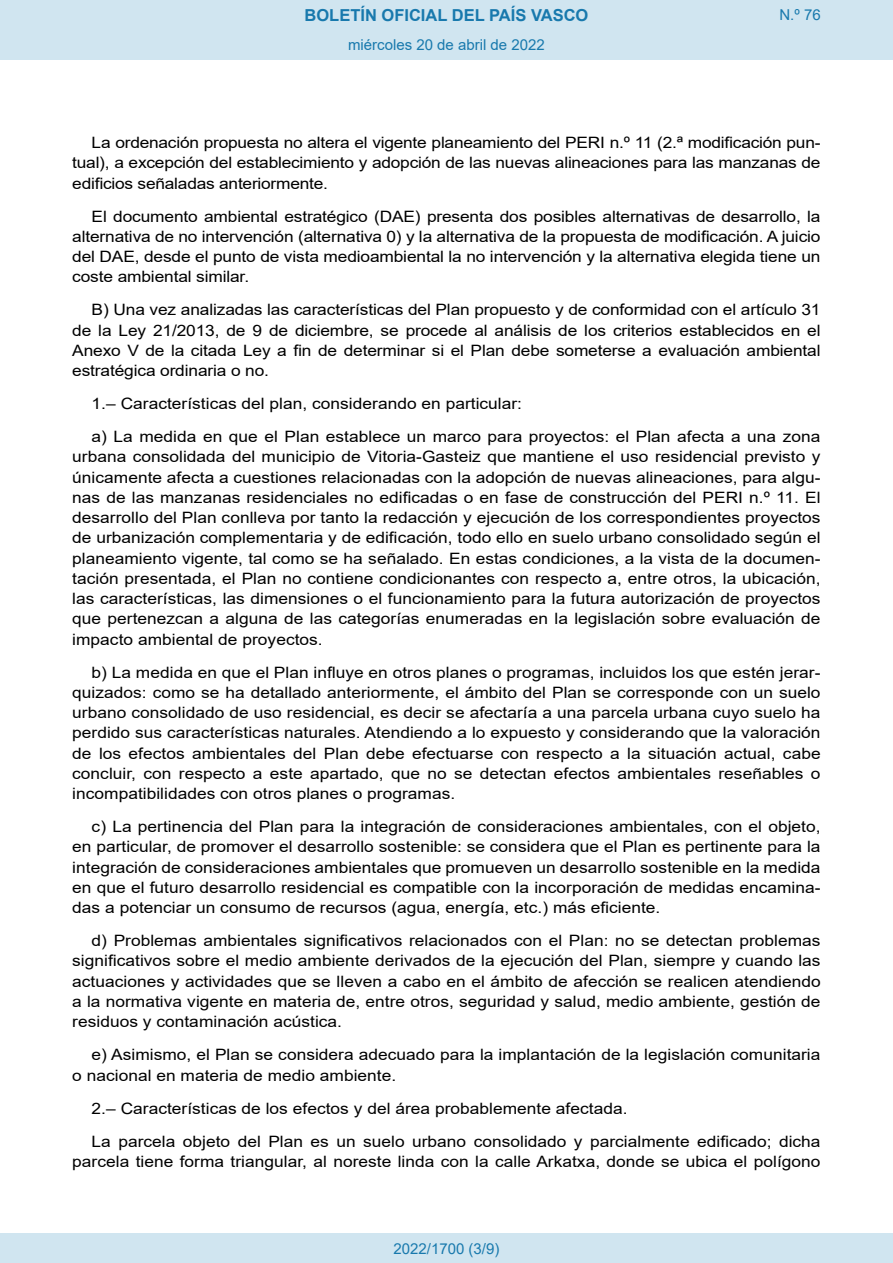
<style>
.page{position:relative;width:893px;height:1263px;background:#fff}
.page>*{position:absolute;margin:0;border:0;box-sizing:border-box;transform-origin:0 0}
.t1{font:700 16.5px "Arial";color:#1879ad}
.BOPVDetalle{font:15.6px/20.2px "Arial";color:#000;text-align:justify;scale:1.11 1}
.Paginacion_Centro{font:15px "Arial";color:#1879ad}
</style>
<div class="page">
<div style="left:0;top:0;width:893px;height:60px;background:#d0e5f0"></div>
<div style="left:0;top:1233px;width:893px;height:30px;background:#d0e5f0"></div>
<p class="t1" style="left:305px;top:3px;width:285px">BOLETÍN OFICIAL DEL PAÍS VASCO</p>
<p class="Paginacion_Centro" style="left:348px;top:35px;width:198px">miércoles 20 de abril de 2022</p>
<p class="Paginacion_Centro" style="left:779px;top:5px;width:43px">N.º 76</p>
<p class="BOPVDetalle" style="left:72px;top:132px;width:676px;text-indent:19px">La ordenación propuesta no altera el vigente planeamiento del PERI n.º 11 (2.ª modificación pun&shy;tual), a excepción del establecimiento y adopción de las nuevas alineaciones para las manzanas de edificios señaladas anteriormente.</p>
<p class="BOPVDetalle" style="left:72px;top:206px;width:676px;text-indent:19px">El documento ambiental estratégico (DAE) presenta dos posibles alternativas de desarrollo, la alternativa de no intervención (alternativa 0) y la alternativa de la propuesta de modificación. A juicio del DAE, desde el punto de vista medioambiental la no intervención y la alternativa elegida tiene un coste ambiental similar.</p>
<p class="BOPVDetalle" style="left:72px;top:300px;width:676px;text-indent:19px">B) Una vez analizadas las características del Plan propuesto y de conformidad con el artículo 31 de la Ley 21/2013, de 9 de diciembre, se procede al análisis de los criterios establecidos en el Anexo V de la citada Ley a fin de determinar si el Plan debe someterse a evaluación ambiental estratégica ordinaria o no.</p>
<p class="BOPVDetalle" style="left:92px;top:393px;width:389px">1.– Características del plan, considerando en particular:</p>
<p class="BOPVDetalle" style="left:72px;top:426px;width:676px;text-indent:19px">a) La medida en que el Plan establece un marco para proyectos: el Plan afecta a una zona urbana consolidada del municipio de Vitoria-Gasteiz que mantiene el uso residencial previsto y únicamente afecta a cuestiones relacionadas con la adopción de nuevas alineaciones, para algu&shy;nas de las manzanas residenciales no edificadas o en fase de construcción del PERI n.º 11. El desarrollo del Plan conlleva por tanto la redacción y ejecución de los correspondientes proyectos de urbanización complementaria y de edificación, todo ello en suelo urbano consolidado según el planeamiento vigente, tal como se ha señalado. En estas condiciones, a la vista de la documen&shy;tación presentada, el Plan no contiene condicionantes con respecto a, entre otros, la ubicación, las características, las dimensiones o el funcionamiento para la futura autorización de proyectos que pertenezcan a alguna de las categorías enumeradas en la legislación sobre evaluación de impacto ambiental de proyectos.</p>
<p class="BOPVDetalle" style="left:72px;top:662px;width:676px;text-indent:19px">b) La medida en que el Plan influye en otros planes o programas, incluidos los que estén jerar&shy;quizados: como se ha detallado anteriormente, el ámbito del Plan se corresponde con un suelo urbano consolidado de uso residencial, es decir se afectaría a una parcela urbana cuyo suelo ha perdido sus características naturales. Atendiendo a lo expuesto y considerando que la valoración de los efectos ambientales del Plan debe efectuarse con respecto a la situación actual, cabe concluir, con respecto a este apartado, que no se detectan efectos ambientales reseñables o incompatibilidades con otros planes o programas.</p>
<p class="BOPVDetalle" style="left:72px;top:816px;width:676px;text-indent:19px">c) La pertinencia del Plan para la integración de consideraciones ambientales, con el objeto, en particular, de promover el desarrollo sostenible: se considera que el Plan es pertinente para la integración de consideraciones ambientales que promueven un desarrollo sostenible en la medida en que el futuro desarrollo residencial es compatible con la incorporación de medidas encamina&shy;das a potenciar un consumo de recursos (agua, energía, etc.) más eficiente.</p>
<p class="BOPVDetalle" style="left:72px;top:930px;width:676px;text-indent:19px">d) Problemas ambientales significativos relacionados con el Plan: no se detectan problemas significativos sobre el medio ambiente derivados de la ejecución del Plan, siempre y cuando las actuaciones y actividades que se lleven a cabo en el ámbito de afección se realicen atendiendo a la normativa vigente en materia de, entre otros, seguridad y salud, medio ambiente, gestión de residuos y contaminación acústica.</p>
<p class="BOPVDetalle" style="left:72px;top:1044px;width:676px;text-indent:19px">e) Asimismo, el Plan se considera adecuado para la implantación de la legislación comunitaria o nacional en materia de medio ambiente.</p>
<p class="BOPVDetalle" style="left:92px;top:1098px;width:484px">2.– Características de los efectos y del área probablemente afectada.</p>
<p class="BOPVDetalle" style="left:72px;top:1131px;width:676px;text-align:right">La parcela objeto del Plan es un suelo urbano consolidado y parcialmente edificado; dicha parcela tiene forma triangular, al noreste linda con la calle Arkatxa, donde se ubica el polígono</p>
<p class="Paginacion_Centro" style="left:393px;top:1238px;width:107px">2022/1700 (3/9)</p>
</div>
